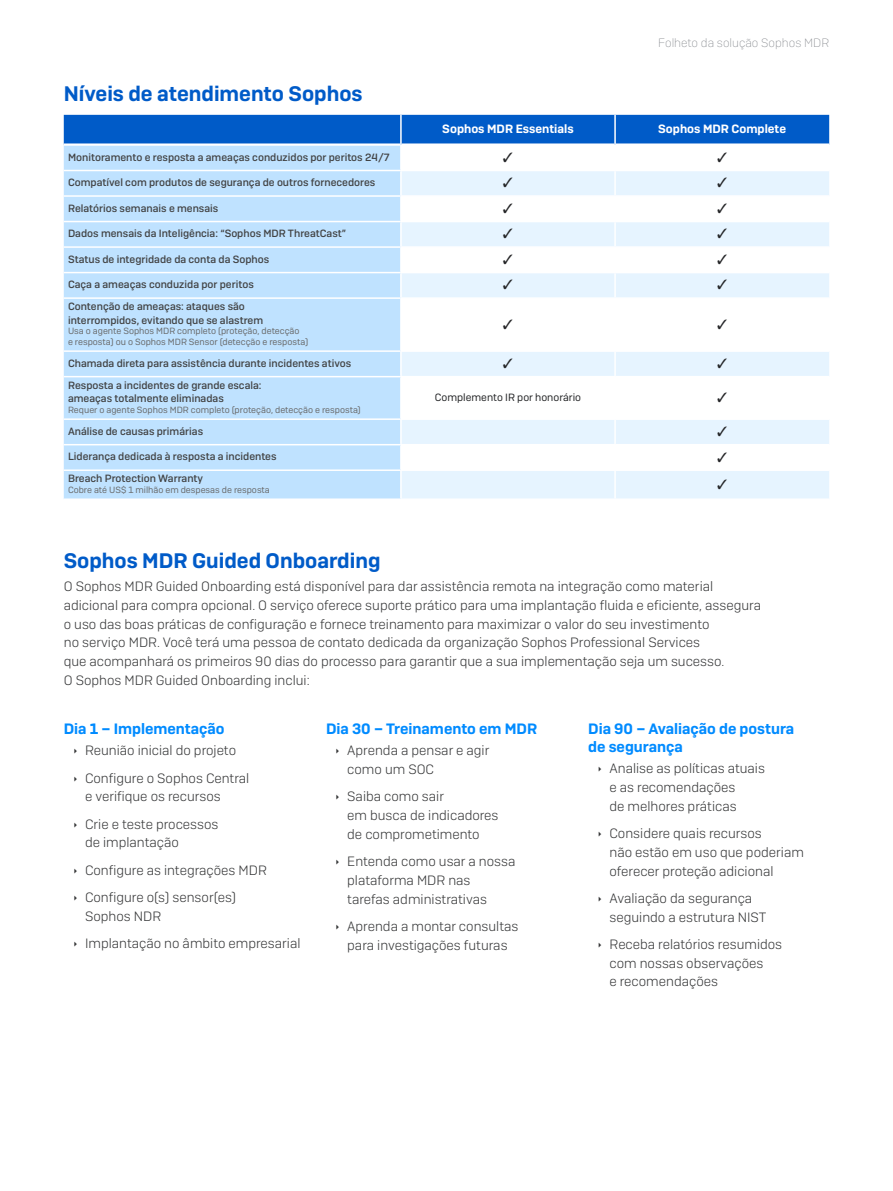
<style>
.page{position:relative;width:893px;height:1191px;background:#fff}
.page>*{position:absolute;margin:0;border:0;box-sizing:border-box;transform-origin:0 0}
.Subheading_1{font:600 21px "Sophos Sans";color:#005bc8}
.Subheading_3{font:600 15px/18px "Sophos Sans";color:#008bff}
.Body_Copy{font:300 13.5px/18.8px "Sophos Sans";color:#363738}
.Table_Header_Centre{font:600 12px "Sophos Sans";color:#fff}
.t1{font:200 12px "Sophos Sans";color:#83868b}
.Table_Left_Column{font:500 10.5px/13.5px "Sophos Sans";color:#424344}
.Body_Copy-2{font:10.5px "Sophos Sans";color:#242527}
.Table_Left_Column-2{font:9px/10.5px "Sophos Sans";color:#696a6b}
</style>
<div class="page">
<div style="left:64px;top:115px;width:765px;height:28px;background:#005bc8"></div>
<div style="left:64px;top:146px;width:336px;height:352px;background:#bfe2ff"></div>
<svg style="left:402px;top:171px;width:427px;height:327px"></svg>
<hr style="left:615px;top:195px;width:214px;height:2px;background:#fff">
<hr style="left:615px;top:246px;width:214px;height:2px;background:#fff">
<hr style="left:615px;top:297px;width:214px;height:2px;background:#fff">
<hr style="left:615px;top:376px;width:214px;height:1px;background:#fff">
<hr style="left:615px;top:444px;width:214px;height:1px;background:#fff">
<hr style="left:401px;top:195px;width:214px;height:2px;background:#fff">
<hr style="left:401px;top:246px;width:214px;height:2px;background:#fff">
<hr style="left:401px;top:297px;width:214px;height:2px;background:#fff">
<hr style="left:401px;top:376px;width:214px;height:1px;background:#fff">
<hr style="left:614px;top:197px;width:2px;height:24px;background:#fff">
<hr style="left:614px;top:248px;width:2px;height:24px;background:#fff">
<hr style="left:614px;top:299px;width:2px;height:51px;background:#fff">
<hr style="left:614px;top:377px;width:2px;height:41px;background:#fff">
<hr style="left:614px;top:445px;width:2px;height:24px;background:#fff">
<hr style="left:401px;top:418px;width:214px;height:2px;background:#fff">
<hr style="left:615px;top:469px;width:214px;height:2px;background:#fff">
<hr style="left:401px;top:469px;width:214px;height:2px;background:#fff">
<hr style="left:614px;top:471px;width:2px;height:27px;background:#fff">
<hr style="left:400px;top:115px;width:2px;height:30px;background:#fff">
<hr style="left:614px;top:115px;width:2px;height:30px;background:#fff">
<hr style="left:614px;top:171px;width:2px;height:24px;background:#fff">
<hr style="left:614px;top:222px;width:2px;height:24px;background:#fff">
<hr style="left:614px;top:273px;width:2px;height:24px;background:#fff">
<hr style="left:614px;top:352px;width:2px;height:24px;background:#fff">
<hr style="left:614px;top:420px;width:2px;height:24px;background:#fff">
<hr style="left:64px;top:170px;width:337px;height:1px;background:#fff">
<hr style="left:64px;top:195px;width:337px;height:2px;background:#fff">
<hr style="left:64px;top:221px;width:337px;height:1px;background:#fff">
<hr style="left:615px;top:221px;width:214px;height:1px;background:#fff">
<hr style="left:64px;top:246px;width:337px;height:2px;background:#fff">
<hr style="left:64px;top:272px;width:337px;height:1px;background:#fff">
<hr style="left:615px;top:272px;width:214px;height:1px;background:#fff">
<hr style="left:64px;top:297px;width:337px;height:2px;background:#fff">
<hr style="left:64px;top:350px;width:337px;height:2px;background:#fff">
<hr style="left:615px;top:350px;width:214px;height:2px;background:#fff">
<hr style="left:64px;top:376px;width:337px;height:1px;background:#fff">
<hr style="left:64px;top:418px;width:337px;height:2px;background:#fff">
<hr style="left:615px;top:418px;width:214px;height:2px;background:#fff">
<hr style="left:64px;top:444px;width:337px;height:1px;background:#fff">
<hr style="left:64px;top:469px;width:337px;height:2px;background:#fff">
<hr style="left:401px;top:221px;width:214px;height:1px;background:#fff">
<hr style="left:401px;top:272px;width:214px;height:1px;background:#fff">
<hr style="left:401px;top:350px;width:214px;height:2px;background:#fff">
<hr style="left:401px;top:444px;width:214px;height:1px;background:#fff">
<svg style="left:503px;top:178px;width:10px;height:9px"></svg>
<svg style="left:717px;top:178px;width:10px;height:9px"></svg>
<svg style="left:503px;top:203px;width:10px;height:10px"></svg>
<svg style="left:717px;top:203px;width:10px;height:10px"></svg>
<svg style="left:503px;top:229px;width:10px;height:9px"></svg>
<svg style="left:717px;top:229px;width:10px;height:9px"></svg>
<svg style="left:503px;top:254px;width:10px;height:10px"></svg>
<svg style="left:717px;top:254px;width:10px;height:10px"></svg>
<svg style="left:503px;top:280px;width:10px;height:9px"></svg>
<svg style="left:717px;top:280px;width:10px;height:9px"></svg>
<svg style="left:503px;top:319px;width:10px;height:10px"></svg>
<svg style="left:717px;top:319px;width:10px;height:10px"></svg>
<svg style="left:503px;top:358px;width:10px;height:10px"></svg>
<svg style="left:717px;top:358px;width:10px;height:10px"></svg>
<svg style="left:717px;top:392px;width:10px;height:10px"></svg>
<svg style="left:717px;top:426px;width:10px;height:10px"></svg>
<svg style="left:717px;top:452px;width:10px;height:9px"></svg>
<svg style="left:717px;top:479px;width:10px;height:10px"></svg>
<p class="Subheading_1" style="left:64px;top:80px;width:300px">Níveis de atendimento Sophos</p>
<p class="Table_Left_Column" style="left:68px;top:150px;width:323px">Monitoramento e resposta a ameaças conduzidos por peritos 24/7</p>
<p class="Table_Left_Column" style="left:68px;top:176px;width:309px">Compatível com produtos de segurança de outros fornecedores</p>
<p class="Table_Left_Column" style="left:68px;top:201px;width:152px">Relatórios semanais e mensais</p>
<p class="Table_Left_Column" style="left:68px;top:227px;width:280px">Dados mensais da Inteligência: “Sophos MDR ThreatCast”</p>
<p class="Table_Left_Column" style="left:68px;top:252px;width:203px">Status de integridade da conta da Sophos</p>
<p class="Table_Left_Column" style="left:68px;top:278px;width:187px">Caça a ameaças conduzida por peritos</p>
<p class="Table_Left_Column" style="left:68px;top:300px;width:197px">Contenção de ameaças: ataques são interrompidos, evitando que se alastrem</p>
<p class="Table_Left_Column-2" style="left:68px;top:326px;width:242px">Usa o agente Sophos MDR completo (proteção, detecção<br>e resposta) ou o Sophos MDR Sensor (detecção e resposta)</p>
<p class="Table_Left_Column" style="left:68px;top:356px;width:285px">Chamada direta para assistência durante incidentes ativos</p>
<p class="Table_Left_Column" style="left:68px;top:378px;width:195px">Resposta a incidentes de grande escala: ameaças totalmente eliminadas</p>
<p class="Table_Left_Column-2" style="left:68px;top:404px;width:294px">Requer o agente Sophos MDR completo (proteção, detecção e resposta)</p>
<p class="Table_Left_Column" style="left:68px;top:424px;width:137px">Análise de causas primárias</p>
<p class="Table_Left_Column" style="left:68px;top:450px;width:210px">Liderança dedicada à resposta a incidentes</p>
<p class="Table_Left_Column" style="left:68px;top:472px;width:137px">Breach Protection Warranty</p>
<p class="Table_Left_Column-2" style="left:68px;top:484px;width:203px">Cobre até US$ 1 milhão em despesas de resposta</p>
<p class="t1" style="left:658px;top:36px;width:172px">Folheto da solução Sophos MDR</p>
<p class="Table_Header_Centre" style="left:442px;top:121px;width:133px">Sophos MDR Essentials</p>
<p class="Table_Header_Centre" style="left:658px;top:121px;width:129px">Sophos MDR Complete</p>
<p class="Body_Copy-2" style="left:435px;top:391px;width:148px">Complemento IR por honorário</p>
<p class="Subheading_1" style="left:64px;top:548px;width:318px">Sophos MDR Guided Onboarding</p>
<p class="Body_Copy" style="left:64px;top:577px;width:699px">O Sophos MDR Guided Onboarding está disponível para dar assistência remota na integração como material adicional para compra opcional. O serviço oferece suporte prático para uma implantação fluida e eficiente, assegura o uso das boas práticas de configuração e fornece treinamento para maximizar o valor do seu investimento<br>no serviço MDR. Você terá uma pessoa de contato dedicada da organização Sophos Professional Services<br>que acompanhará os primeiros 90 dias do processo para garantir que a sua implementação seja um sucesso.<br>O Sophos MDR Guided Onboarding inclui:</p>
<p class="Subheading_3" style="left:64px;top:720px;width:162px">Dia 1 – Implementação</p>
<p class="Body_Copy" style="left:85px;top:741px;width:153px">Reunião inicial do projeto</p>
<p class="Body_Copy" style="left:85px;top:768px;width:166px">Configure o Sophos Central e verifique os recursos</p>
<p class="Body_Copy" style="left:85px;top:814px;width:135px">Crie e teste processos de implantação</p>
<p class="Body_Copy" style="left:85px;top:860px;width:183px">Configure as integrações MDR</p>
<p class="Body_Copy" style="left:85px;top:887px;width:153px">Configure o(s) sensor(es)<br>Sophos NDR</p>
<p class="Body_Copy" style="left:85px;top:933px;width:217px">Implantação no âmbito empresarial</p>
<p class="Subheading_3" style="left:588px;top:720px;width:208px">Dia 90 – Avaliação de postura de segurança</p>
<p class="Body_Copy" style="left:609px;top:759px;width:157px">Analise as políticas atuais e as recomendações<br>de melhores práticas</p>
<p class="Body_Copy" style="left:609px;top:823px;width:196px">Considere quais recursos<br>não estão em uso que poderiam oferecer proteção adicional</p>
<p class="Body_Copy" style="left:609px;top:888px;width:158px">Avaliação da segurança seguindo a estrutura NIST</p>
<p class="Body_Copy" style="left:609px;top:934px;width:174px">Receba relatórios resumidos com nossas observações<br>e recomendações</p>
<p class="Subheading_3" style="left:326px;top:720px;width:213px">Dia 30 – Treinamento em MDR</p>
<p class="Body_Copy" style="left:347px;top:741px;width:144px">Aprenda a pensar e agir como um SOC</p>
<p class="Body_Copy" style="left:347px;top:787px;width:153px">Saiba como sair<br>em busca de indicadores de comprometimento</p>
<p class="Body_Copy" style="left:347px;top:851px;width:170px">Entenda como usar a nossa plataforma MDR nas tarefas administrativas</p>
<p class="Body_Copy" style="left:347px;top:916px;width:173px">Aprenda a montar consultas para investigações futuras</p>
</div>
